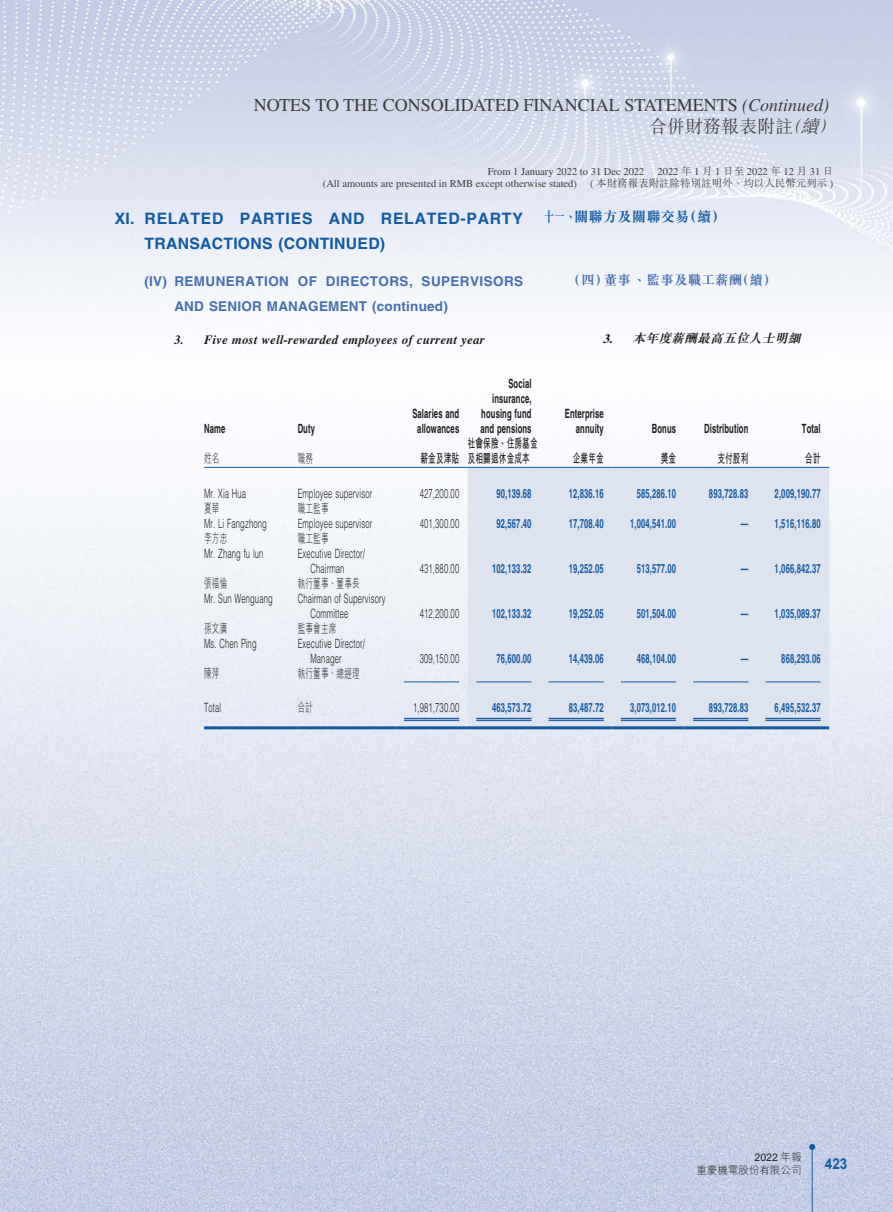
<style>
.page{position:relative;width:893px;height:1212px;background:#fff}
.page>*{position:absolute;margin:0;border:0;box-sizing:border-box;transform-origin:0 0}
.t1{font:18px "Times LT Std";color:#3c3c3b}
.t2{font:300 18px "M Sung HK";color:#3c3c3b}
.t3{font:700 15.75px/24.8px "Helvetica LT Std";letter-spacing:.045em;color:#145aa0}
.t4{font:700 15px "Arial";color:#145aa0;scale:.9 1}
.t5{font:700 14.25px "M Sung HK";letter-spacing:.015em;color:#145aa0;scale:.7 1}
.t6{font:700 13.5px/24.8px "Helvetica LT Std";letter-spacing:.03em;color:#476eac}
.t7{font:700 13.5px "M Sung HK";letter-spacing:.015em;color:#476eac}
.t8{font:700 12.75px "Helvetica LT Std";letter-spacing:.015em;color:#145aa0;scale:.6 1}
.t9{font:300 12.75px/15px "Helvetica LT Std";letter-spacing:.015em;color:#1c1c1b;scale:.6 1}
.t10{font:700 12.75px/15px "Helvetica LT Std";letter-spacing:.015em;color:#1c1c1b;text-align:right;scale:.6 1}
.t11{font:300 12.75px "M Hei HK";letter-spacing:.015em;color:#1c1c1b;scale:.6 1}
.t12{font:italic 700 12.75px "Times LT Std";letter-spacing:.015em;color:#1c1c1b}
.t13{font:700 12.75px/15px "M Hei HK";letter-spacing:.015em;color:#1c1c1b;scale:.6 1}
.t14{font:italic 700 12.75px "M Sung HK";color:#1c1c1b}
.t15{font:10.5px/12px "Times LT Std";color:#3c3c3b;text-align:right}
.t16{font:300 10.5px "M Hei HK";color:#1c1c1b}
.t17{font:10.5px "Arial";color:#1c1c1b}
.s1{font-style:italic}
.s2{font-family:"M Sung HK";font-weight:300}
.s3{font-family:"Times LT Std"}
.s4{font-family:"M Hei HK";font-weight:300}
</style>
<div class="page">
<img style="left:0;top:0;width:893px;height:1212px">
<hr style="left:812px;top:1147px;width:1px;height:65px;background:#145aa0">
<svg style="left:809px;top:1144px;width:6px;height:6px"></svg>
<div style="left:468px;top:468px;width:361px;height:258px;background:#dee3f0"></div>
<hr style="left:204px;top:467px;width:94px;height:1px;background:#145aa0">
<hr style="left:298px;top:467px;width:97px;height:1px;background:#145aa0">
<hr style="left:395px;top:467px;width:73px;height:1px;background:#145aa0">
<hr style="left:468px;top:467px;width:72px;height:1px;background:#145aa0">
<hr style="left:540px;top:467px;width:72px;height:1px;background:#145aa0">
<hr style="left:612px;top:467px;width:73px;height:1px;background:#145aa0">
<hr style="left:685px;top:467px;width:72px;height:1px;background:#145aa0">
<hr style="left:757px;top:467px;width:72px;height:1px;background:#145aa0">
<hr style="left:404px;top:681px;width:55px;height:1px;background:#145aa0">
<hr style="left:476px;top:681px;width:55px;height:1px;background:#145aa0">
<hr style="left:549px;top:681px;width:55px;height:1px;background:#145aa0">
<hr style="left:621px;top:681px;width:55px;height:1px;background:#145aa0">
<hr style="left:693px;top:681px;width:55px;height:1px;background:#145aa0">
<hr style="left:765px;top:681px;width:56px;height:1px;background:#145aa0">
<hr style="left:404px;top:718px;width:55px;height:1px;background:#145aa0">
<hr style="left:404px;top:720px;width:55px;height:1px;background:#145aa0">
<hr style="left:476px;top:718px;width:55px;height:1px;background:#145aa0">
<hr style="left:476px;top:720px;width:55px;height:1px;background:#145aa0">
<hr style="left:549px;top:718px;width:55px;height:1px;background:#145aa0">
<hr style="left:549px;top:720px;width:55px;height:1px;background:#145aa0">
<hr style="left:621px;top:718px;width:55px;height:1px;background:#145aa0">
<hr style="left:621px;top:720px;width:55px;height:1px;background:#145aa0">
<hr style="left:693px;top:718px;width:55px;height:1px;background:#145aa0">
<hr style="left:693px;top:720px;width:55px;height:1px;background:#145aa0">
<hr style="left:765px;top:718px;width:56px;height:1px;background:#145aa0">
<hr style="left:765px;top:720px;width:56px;height:1px;background:#145aa0">
<hr style="left:204px;top:726px;width:94px;height:3px;background:#145aa0">
<hr style="left:298px;top:726px;width:97px;height:3px;background:#145aa0">
<hr style="left:395px;top:726px;width:73px;height:3px;background:#145aa0">
<hr style="left:468px;top:726px;width:72px;height:3px;background:#145aa0">
<hr style="left:540px;top:726px;width:72px;height:3px;background:#145aa0">
<hr style="left:612px;top:726px;width:73px;height:3px;background:#145aa0">
<hr style="left:685px;top:726px;width:72px;height:3px;background:#145aa0">
<hr style="left:757px;top:726px;width:72px;height:3px;background:#145aa0">
<h1 class="t1" style="left:254px;top:94px;width:577px">NOTES TO THE CONSOLIDATED FINANCIAL STATEMENTS <span class="s1">(Continued)</span></h1>
<h1 class="t2" style="left:649px;top:114px;width:194px">合併財務報表附註<span class="s1">（續）</span></h1>
<p class="t15" style="left:488px;top:165px;width:158px">From 1 January 2022 to 31 Dec 2022</p>
<p class="t15" style="left:323px;top:166px;width:512px">2022<span class="s2">年</span>1<span class="s2">月</span>1<span class="s2">日至</span>2022<span class="s2">年</span>12<span class="s2">月</span>31<span class="s2">日<br></span>(All amounts are presented in RMB except otherwise stated) ( <span class="s2">本財務報表附註除特別註明外，均以人民幣元列示</span> )</p>
<p class="t5" style="left:544px;top:207px;width:261px">十一、關聯方及關聯交易（續）</p>
<p class="t3" style="left:145px;top:206px;width:380px;text-indent:-30px">XI. RELATED PARTIES AND RELATED-PARTY<br>TRANSACTIONS (CONTINUED)</p>
<p class="t6" style="left:174px;top:269px;width:350px;text-indent:-30px">(IV) REMUNERATION OF DIRECTORS, SUPERVISORS<br>AND SENIOR MANAGEMENT (continued)</p>
<p class="t12" style="left:174px;top:332px;width:312px">3. Five most well-rewarded employees of current year</p>
<p class="t7" style="left:567px;top:270px;width:211px">（四）董事、監事及職工薪酬（續）</p>
<p class="t14" style="left:603px;top:329px;width:203px"><span class="s3">3.</span> 本年度薪酬最高五位人士明細</p>
<p class="t10" style="left:204px;top:421px;width:37px">Name</p>
<p class="t10" style="left:298px;top:421px;width:30px">Duty</p>
<p class="t10" style="left:412px;top:406px;width:80px;text-align:center">Salaries and allowances</p>
<p class="t11" style="left:204px;top:450px;width:27px">姓名</p>
<p class="t11" style="left:298px;top:450px;width:27px">職務</p>
<p class="t13" style="left:420px;top:450px;width:66px">薪金及津貼</p>
<p class="t10" style="left:480px;top:376px;width:87px">Social insurance, housing fund and pensions</p>
<p class="t13" style="left:468px;top:435px;width:118px">社會保險、住房基金及相關退休金成本</p>
<p class="t10" style="left:565px;top:406px;width:67px">Enterprise annuity</p>
<p class="t10" style="left:652px;top:421px;width:42px">Bonus</p>
<p class="t10" style="left:704px;top:421px;width:75px">Distribution</p>
<p class="t10" style="left:802px;top:421px;width:33px">Total</p>
<p class="t13" style="left:573px;top:450px;width:53px">企業年金</p>
<p class="t13" style="left:661px;top:450px;width:27px">獎金</p>
<p class="t13" style="left:717px;top:450px;width:53px">支付股利</p>
<p class="t13" style="left:805px;top:450px;width:27px">合計</p>
<p class="t9" style="left:204px;top:486px;width:72px">Mr. Xia Hua</p>
<p class="t9" style="left:298px;top:486px;width:126px">Employee supervisor</p>
<p class="t9" style="left:420px;top:486px;width:67px">427,200.00</p>
<p class="t8" style="left:496px;top:485px;width:60px">90,139.68</p>
<p class="t8" style="left:569px;top:485px;width:60px">12,836.16</p>
<p class="t8" style="left:637px;top:485px;width:67px">585,286.10</p>
<p class="t8" style="left:709px;top:485px;width:67px">893,728.83</p>
<p class="t8" style="left:775px;top:485px;width:78px">2,009,190.77</p>
<p class="t11" style="left:204px;top:499px;width:27px">夏華</p>
<p class="t11" style="left:298px;top:499px;width:53px">職工監事</p>
<p class="t9" style="left:204px;top:516px;width:106px">Mr. Li Fangzhong</p>
<p class="t9" style="left:298px;top:516px;width:126px">Employee supervisor</p>
<p class="t9" style="left:420px;top:516px;width:67px">401,300.00</p>
<p class="t8" style="left:496px;top:515px;width:60px">92,567.40</p>
<p class="t8" style="left:569px;top:515px;width:60px">17,708.40</p>
<p class="t8" style="left:630px;top:515px;width:78px">1,004,541.00</p>
<p class="t8" style="left:741px;top:515px;width:135px">— 1,516,116.80</p>
<p class="t11" style="left:204px;top:529px;width:40px">李方忠</p>
<p class="t11" style="left:298px;top:529px;width:53px">職工監事</p>
<p class="t9" style="left:204px;top:546px;width:100px">Mr. Zhang fu lun</p>
<p class="t9" style="left:310px;top:546px;width:93px;text-indent:-13px">Executive Director/<br>Chairman</p>
<p class="t9" style="left:420px;top:561px;width:67px">431,880.00</p>
<p class="t8" style="left:492px;top:560px;width:67px">102,133.32</p>
<p class="t8" style="left:569px;top:560px;width:60px">19,252.05</p>
<p class="t8" style="left:637px;top:560px;width:67px">513,577.00</p>
<p class="t8" style="left:741px;top:560px;width:135px">— 1,066,842.37</p>
<p class="t11" style="left:204px;top:574px;width:40px">張福倫</p>
<p class="t11" style="left:298px;top:574px;width:105px">執行董事、董事長</p>
<p class="t9" style="left:204px;top:590px;width:116px">Mr. Sun Wenguang</p>
<p class="t9" style="left:310px;top:590px;width:127px;text-indent:-13px">Chairman of Supervisory<br>Committee</p>
<p class="t9" style="left:420px;top:605px;width:67px">412,200.00</p>
<p class="t8" style="left:492px;top:605px;width:67px">102,133.32</p>
<p class="t8" style="left:569px;top:605px;width:60px">19,252.05</p>
<p class="t8" style="left:637px;top:605px;width:67px">501,504.00</p>
<p class="t8" style="left:741px;top:605px;width:135px">— 1,035,089.37</p>
<p class="t11" style="left:204px;top:619px;width:40px">孫文廣</p>
<p class="t11" style="left:298px;top:619px;width:66px">監事會主席</p>
<p class="t9" style="left:204px;top:635px;width:89px">Ms. Chen Ping</p>
<p class="t9" style="left:310px;top:635px;width:93px;text-indent:-13px">Executive Director/<br>Manager</p>
<p class="t9" style="left:420px;top:650px;width:67px">309,150.00</p>
<p class="t8" style="left:496px;top:650px;width:60px">76,600.00</p>
<p class="t8" style="left:569px;top:650px;width:60px">14,439.06</p>
<p class="t8" style="left:637px;top:650px;width:67px">468,104.00</p>
<p class="t8" style="left:741px;top:650px;width:14px">—</p>
<p class="t8" style="left:781px;top:650px;width:67px">868,293.06</p>
<p class="t11" style="left:204px;top:664px;width:27px">陳萍</p>
<p class="t11" style="left:298px;top:664px;width:105px">執行董事、總經理</p>
<p class="t9" style="left:204px;top:700px;width:30px">Total</p>
<p class="t11" style="left:298px;top:699px;width:27px">合計</p>
<p class="t9" style="left:413px;top:700px;width:78px">1,981,730.00</p>
<p class="t8" style="left:492px;top:700px;width:67px">463,573.72</p>
<p class="t8" style="left:569px;top:700px;width:60px">83,487.72</p>
<p class="t8" style="left:630px;top:700px;width:78px">3,073,012.10</p>
<p class="t8" style="left:709px;top:700px;width:67px">893,728.83</p>
<p class="t8" style="left:775px;top:700px;width:78px">6,495,532.37</p>
<p class="t17" style="left:755px;top:1150px;width:48px">2022 <span class="s4">年報</span></p>
<p class="t16" style="left:697px;top:1163px;width:106px">重慶機電股份有限公司</p>
<p class="t4" style="left:825px;top:1153px;width:27px">423</p>
</div>
